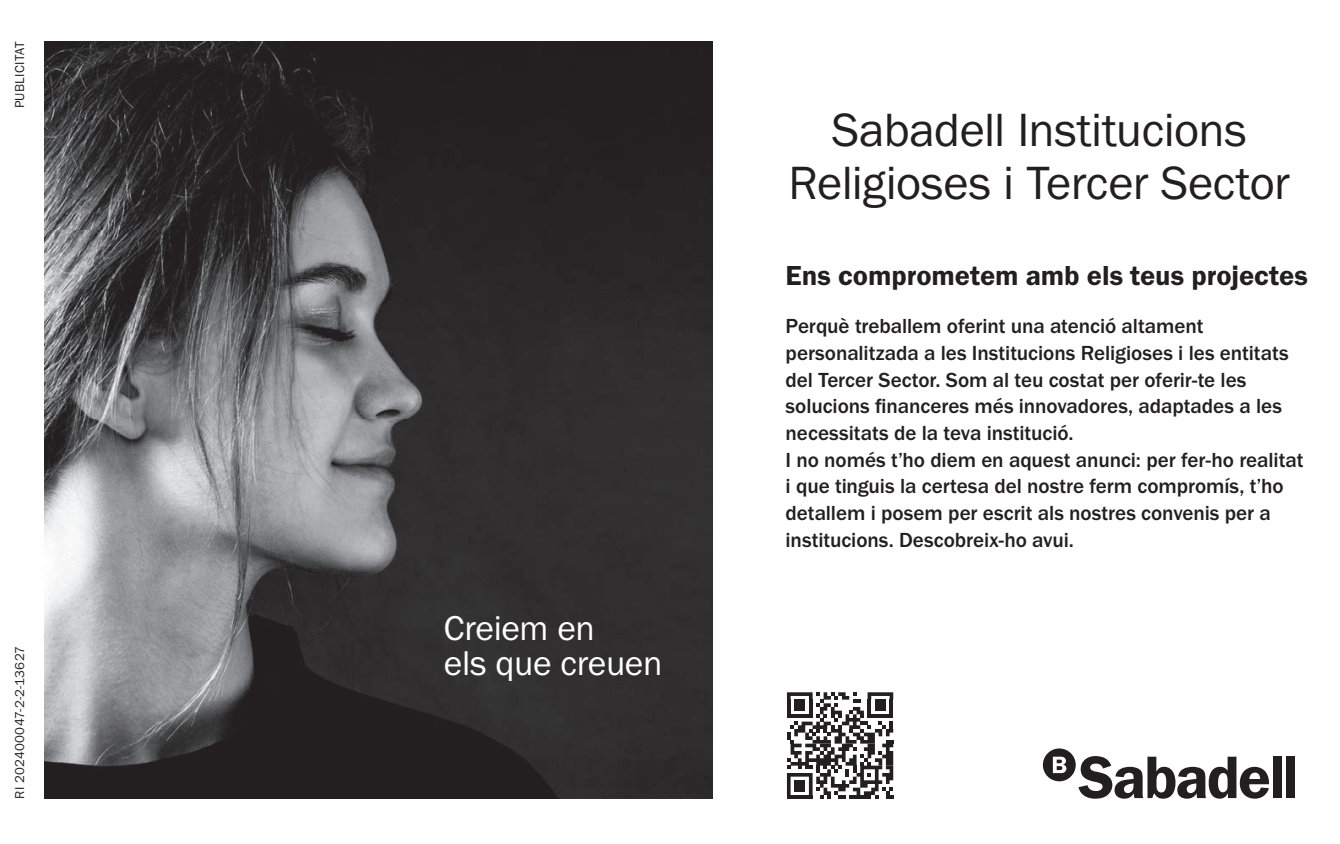
<style>
.page{position:relative;width:1340px;height:844px;background:#fff}
.page>*{position:absolute;margin:0;border:0;box-sizing:border-box;transform-origin:0 0}
.t1{font:48.3px/53.4px "Franklin Gothic URW Boo";letter-spacing:-.01em;color:#231f20;text-align:center}
.t2{font:35.52px/35.5px "Franklin Gothic URW Boo";letter-spacing:-.01em;color:#fff}
.t3{font:28.53px "Franklin Gothic URW Dem";letter-spacing:-.005em;color:#231f20}
.t4{font:500 21.18px/26.6px "Franklin Gothic URW";letter-spacing:-.005em;color:#231f20}
.t5{font:13.47px "Franklin Gothic URW Boo";letter-spacing:.02em;color:#231f20}
</style>
<div class="page">
<img style="left:44px;top:42px;width:668px;height:756px">
<div style="left:1286px;top:756px;width:9px;height:41px;background:#231f20"></div>
<svg style="left:1042px;top:748px;width:227px;height:50px"></svg>
<div style="left:1272px;top:756px;width:9px;height:41px;background:#231f20"></div>
<svg style="left:787px;top:692px;width:106px;height:106px"></svg>
<p class="t5" style="left:11px;top:108px;width:68px;rotate:-90deg">PUBLICITAT</p>
<p class="t5" style="left:11px;top:798px;width:154px;rotate:-90deg">RI 202400047-2-2-13627</p>
<p class="t2" style="left:444px;top:609px;width:220px">Creiem en<br>els que creuen</p>
<p class="t1" style="left:788px;top:102px;width:503px">Sabadell Institucions<br>Religioses i Tercer Sector</p>
<p class="t3" style="left:785px;top:258px;width:524px">Ens comprometem amb els teus projectes</p>
<p class="t4" style="left:785px;top:312px;width:519px">Perquè treballem oferint una atenció altament personalitzada a les Institucions Religioses i les entitats del Tercer Sector. Som al teu costat per oferir-te les solucions financeres més innovadores, adaptades a les necessitats de la teva institució.<br>I no només t’ho diem en aquest anunci: per fer-ho realitat i que tinguis la certesa del nostre ferm compromís, t’ho detallem i posem per escrit als nostres convenis per a institucions. Descobreix-ho avui.</p>
</div>
